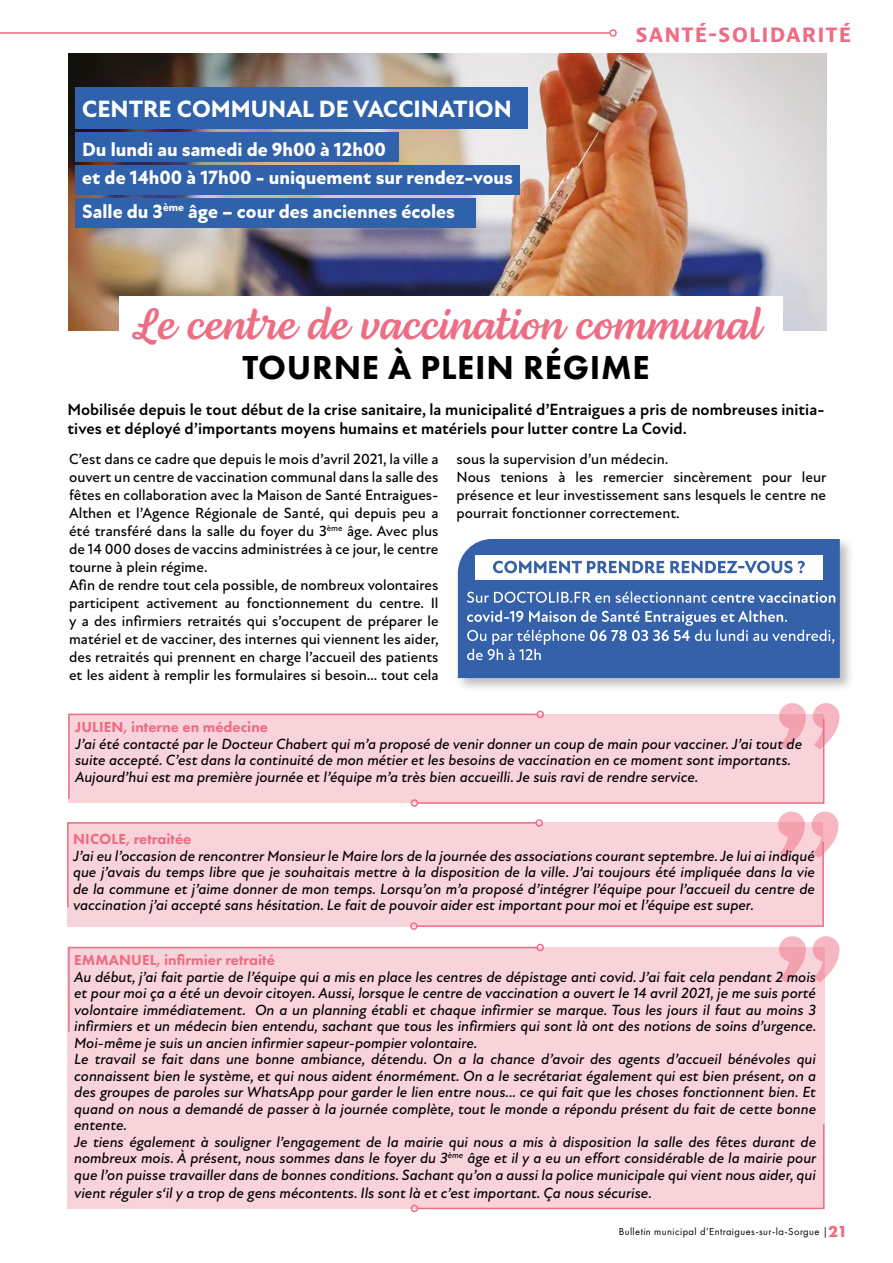
<style>
.page{position:relative;width:893px;height:1263px;background:#fff}
.page>*{position:absolute;margin:0;border:0;box-sizing:border-box;transform-origin:0 0}
.t1{font:45px "Lemongrass Script";color:#ed6d85}
.t2{font:800 34.5px "Futura PT";letter-spacing:.02em;color:#000}
.t3{font:800 24px "Atten New";color:#fff}
.t4{font:700 21px "Bernina Sans";letter-spacing:.05em;color:#ed6d85}
.t5{font:800 19.5px/28.5px "Atten New";color:#fff}
.t6{font:700 16.5px/19.8px "Atten New";color:#000}
.t7{font:italic 500 15px/16.5px "Atten New";color:#000}
.t8{font:500 15px/18px "Atten New";color:#000}
.t9{font:800 15px "Futura PT";color:#ed6d85}
.t10{font:10.5px "Futura PT";letter-spacing:.04em;color:#000}
.s1{font-weight:700;font-size:16.5px;color:#ed6d85}
</style>
<div class="page">
<hr style="left:0;top:32px;width:610px;height:2px;background:#ed6d85">
<div style="left:609px;top:29px;width:8px;height:8px;border:2px solid #ed6d85;border-radius:50%"></div>
<img style="left:68px;top:53px;width:758px;height:277px">
<div style="left:75px;top:198px;width:401px;height:29px;background:#3061ab"></div>
<div style="left:455px;top:536px;width:400px;height:157px;background:#000;opacity:.27"></div>
<div style="left:458px;top:539px;width:382px;height:139px;background:#3561aa"></div>
<div style="left:119px;top:296px;width:664px;height:52px;background:#fff"></div>
<svg style="left:68px;top:703px;width:771px;height:101px;background:#f9d5db"></svg>
<div style="left:411px;top:799px;width:7px;height:8px;border:2px solid #ed6d85;border-radius:50%"></div>
<svg style="left:67px;top:812px;width:771px;height:115px;background:#f9d4db"></svg>
<div style="left:410px;top:922px;width:8px;height:8px;border:2px solid #ed6d85;border-radius:50%"></div>
<div style="left:67px;top:947px;width:758px;height:262px;background:#f9d3da"></div>
<svg style="left:779px;top:936px;width:60px;height:46px"></svg>
<svg style="left:68px;top:946px;width:470px;height:86px"></svg>
<div style="left:536px;top:944px;width:8px;height:7px;border:2px solid #ed6d85;border-radius:50%"></div>
<svg style="left:416px;top:1124px;width:409px;height:86px"></svg>
<div style="left:411px;top:1205px;width:7px;height:7px;border:2px solid #ed6d85;border-radius:50%"></div>
<div style="left:475px;top:555px;width:347px;height:24px;background:#fff"></div>
<svg style="left:493px;top:561px;width:312px;height:12px"></svg>
<svg style="left:467px;top:610px;width:367px;height:50px;background:#5076b5"></svg>
<svg style="left:467px;top:591px;width:368px;height:12px;background:#6b8bc0"></svg>
<div style="left:75px;top:132px;width:324px;height:29px;background:#3061ab"></div>
<div style="left:75px;top:87px;width:453px;height:42px;background:#3061ab"></div>
<div style="left:75px;top:165px;width:445px;height:29px;background:#3061ab"></div>
<h3 class="t3" style="left:82px;top:94px;width:431px">CENTRE COMMUNAL DE VACCINATION</h3>
<h3 class="t5" style="left:82px;top:135px;width:432px">Du lundi au samedi de 9h00 à 12h00<br>et de 14h00 à 17h00 - uniquement sur rendez-vous</h3>
<h3 class="t5" style="left:82px;top:197px;width:374px">Salle du 3<sup>ème</sup> âge – cour des anciennes écoles</h3>
<h3 class="t4" style="left:635px;top:21px;width:218px">SANTÉ-SOLIDARITÉ</h3>
<h1 class="t1" style="left:131px;top:297px;width:631px">Le centre de vaccination communal</h1>
<h2 class="t2" style="left:242px;top:346px;width:409px">TOURNE À PLEIN RÉGIME</h2>
<p class="t6" style="left:68px;top:400px;width:758px">Mobilisée depuis le tout début de la crise sanitaire, la municipalité d’Entraigues a pris de nombreuses initia&shy;tives et déployé d’importants moyens humains et matériels pour lutter contre La Covid.</p>
<p class="t8" style="left:69px;top:450px;width:371px">C’est dans ce cadre que depuis le mois d’avril 2021, la ville a ouvert un centre de vaccination communal dans la salle des fêtes en collaboration avec la Maison de Santé Entraigues-Althen et l’Agence Régionale de Santé, qui depuis peu a été transféré dans la salle du foyer du 3<sup>ème</sup> âge. Avec plus de 14 000 doses de vaccins administrées à ce jour, le centre tourne à plein régime.<br>Afin de rendre tout cela possible, de nombreux volontaires participent activement au fonctionnement du centre. Il y a des infirmiers retraités qui s’occupent de préparer le matériel et de vacciner, des internes qui viennent les aider, des retraités qui prennent en charge l’accueil des patients et les aident à remplir les formulaires si besoin… tout cela</p>
<p class="t8" style="left:457px;top:450px;width:371px">sous la supervision d’un médecin.<br>Nous tenions à les remercier sincèrement pour leur présence et leur investissement sans lesquels le centre ne pourrait fonctionner correctement.</p>
<p class="t9" style="left:75px;top:718px;width:195px">JULIEN, interne en médecine</p>
<p class="t7" style="left:75px;top:735px;width:729px">J’ai été contacté par le Docteur Chabert qui m’a proposé de venir donner un coup de main pour vacciner. J’ai tout de suite accepté. C’est dans la continuité de mon métier et les besoins de vaccination en ce moment sont importants.<br>Aujourd’hui est ma première journée et l’équipe m’a très bien accueilli. Je suis ravi de rendre service.</p>
<p class="t9" style="left:73px;top:830px;width:120px">NICOLE, retraitée</p>
<p class="t7" style="left:73px;top:848px;width:743px;text-align:justify">J’ai eu l’occasion de rencontrer Monsieur le Maire lors de la journée des associations courant septembre. Je lui ai indiqué que j’avais du temps libre que je souhaitais mettre à la disposition de la ville. J’ai toujours été impliquée dans la vie de la commune et j’aime donner de mon temps. Lorsqu’on m’a proposé d’intégrer l’équipe pour l’accueil du centre de vaccination j’ai accepté sans hésitation. Le fait de pouvoir aider est important pour moi et l’équipe est super.</p>
<p class="t9" style="left:74px;top:951px;width:202px">EMMANUEL, infirmier retraité</p>
<p class="t7" style="left:74px;top:969px;width:744px">Au début, j’ai fait partie de l’équipe qui a mis en place les centres de dépistage anti covid. J’ai fait cela pendant 2 mois et pour moi ça a été un devoir citoyen. Aussi, lorsque le centre de vaccination a ouvert le 14 avril 2021, je me suis porté volontaire immédiatement. On a un planning établi et chaque infirmier se marque. Tous les jours il faut au moins 3 infirmiers et un médecin bien entendu, sachant que tous les infirmiers qui sont là ont des notions de soins d’urgence.<br>Moi-même je suis un ancien infirmier sapeur-pompier volontaire.<br>Le travail se fait dans une bonne ambiance, détendu. On a la chance d’avoir des agents d’accueil bénévoles qui connaissent bien le système, et qui nous aident énormément. On a le secrétariat également qui est bien présent, on a des groupes de paroles sur WhatsApp pour garder le lien entre nous... ce qui fait que les choses fonctionnent bien. Et quand on nous a demandé de passer à la journée complète, tout le monde a répondu présent du fait de cette bonne entente.<br>Je tiens également à souligner l’engagement de la mairie qui nous a mis à disposition la salle des fêtes durant de nombreux mois. À présent, nous sommes dans le foyer du 3<sup>ème</sup> âge et il y a eu un effort considérable de la mairie pour que l’on puisse travailler dans de bonnes conditions. Sachant qu’on a aussi la police municipale qui vient nous aider, qui</p>
<p class="t7" style="left:74px;top:1185px;width:579px">vient réguler s‘il y a trop de gens mécontents. Ils sont là et c’est important. Ça nous sécurise.</p>
<p class="t10" style="left:619px;top:1225px;width:230px">Bulletin municipal d’Entraigues-sur-la-Sorgue |<span class="s1">21</span></p>
</div>
